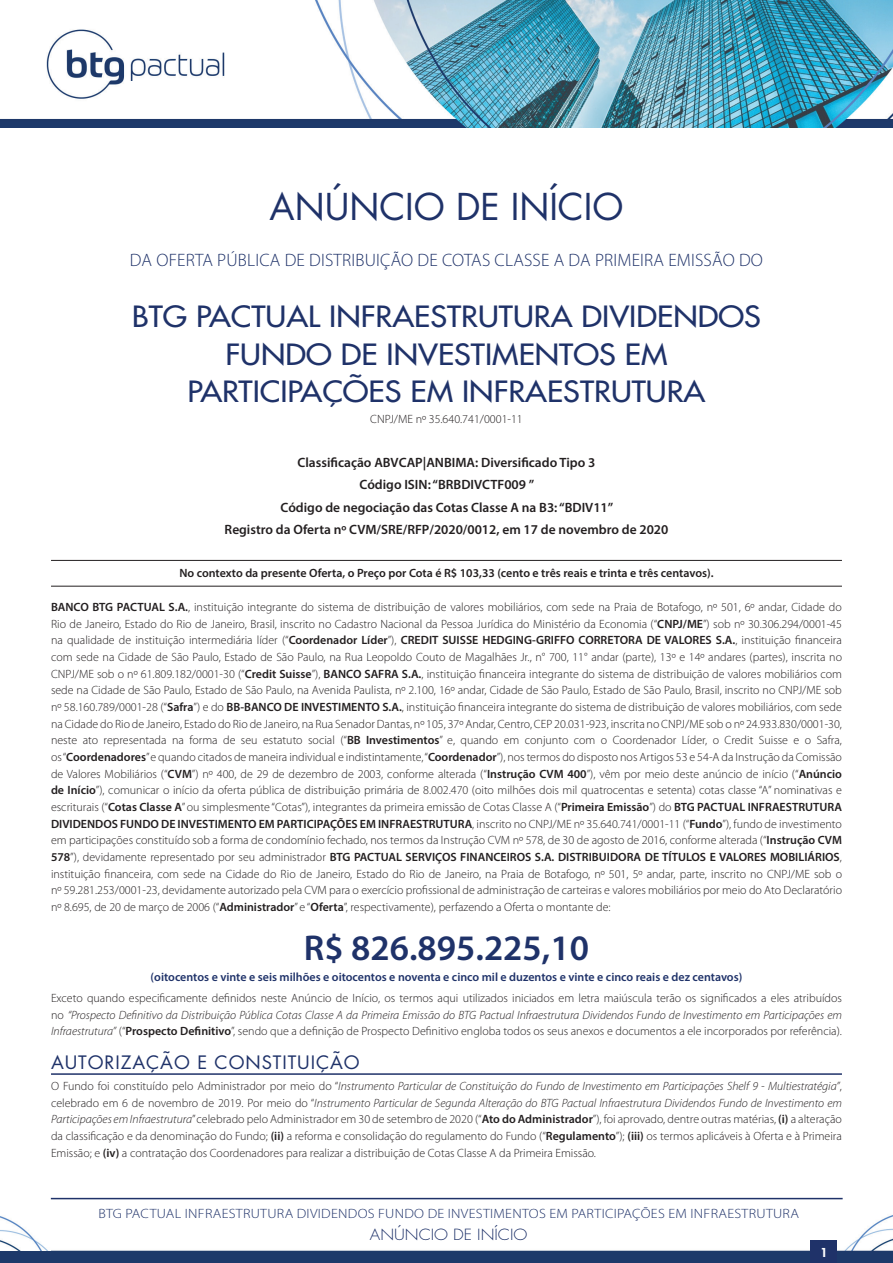
<style>
.page{position:relative;width:893px;height:1263px;background:#fff}
.page>*{position:absolute;margin:0;border:0;box-sizing:border-box;transform-origin:0 0}
.t1{font:600 36px "Myriad Pro";color:#1f3269}
.t2{font:36px "Futura";color:#1f3269}
.t3{font:28.5px/37.7px "Futura";color:#1f3269;text-align:center;scale:1.09 1}
.t4{font:300 18px "Myriad Pro";letter-spacing:.01em;color:#1f3269}
.t5{font:18px "Futura";letter-spacing:.05em;color:#1f3269}
.t6{font:300 15px "Futura";color:#1f3269;scale:1.09 1}
.t7{font:600 13.5px/22.4px "Myriad Pro";color:#231f20;text-align:center}
.t8{font:300 13.5px "Myriad Pro";letter-spacing:.02em;color:#1f3269;scale:1.09 1}
.t9{font:300 12px/16.6px "Myriad Pro";color:#231f20;text-align:justify}
.t10{font:600 12px "Myriad Pro";color:#1f3269}
.t11{font:600 12px "Myriad Pro";color:#231f20}
.t12{font:800 12px "Futura";color:#fff;scale:1.09 1}
.s1{font-weight:600}
.s2{font-style:italic}
</style>
<div class="page">
<img style="left:1px;top:0;width:892px;height:127px">
<img style="left:0;top:1215px;width:893px;height:48px">
<img style="left:1px;top:1215px;width:50px;height:36px">
<hr style="left:51px;top:1198px;width:792px;height:1px;background:#1f3269">
<div style="left:811px;top:1240px;width:26px;height:23px;background:#1f3269"></div>
<hr style="left:51px;top:560px;width:791px;height:1px;background:#231f20">
<hr style="left:51px;top:586px;width:791px;height:1px;background:#231f20">
<hr style="left:51px;top:1073px;width:791px;height:2px;background:#1f3269">
<h1 class="t2" style="left:270px;top:182px;width:355px">ANÚNCIO DE INÍCIO</h1>
<h3 class="t4" style="left:130px;top:250px;width:634px">DA OFERTA PÚBLICA DE DISTRIBUIÇÃO DE COTAS CLASSE A DA PRIMEIRA EMISSÃO DO</h3>
<h2 class="t3" style="left:132px;top:297px;width:578px">BTG PACTUAL INFRAESTRUTURA DIVIDENDOS<br>FUNDO DE INVESTIMENTOS EM<br>PARTICIPAÇÕES EM INFRAESTRUTURA</h2>
<p class="t9" style="left:370px;top:411px;width:154px">CNPJ/ME nº 35.640.741/0001-11</p>
<p class="t7" style="left:225px;top:451px;width:445px">Classificação ABVCAP|ANBIMA: Diversificado Tipo 3<br>Código ISIN: “BRBDIVCTF009 ”<br>Código de negociação das Cotas Classe A na B3: “BDIV11”<br>Registro da Oferta nº CVM/SRE/RFP/2020/0012, em 17 de novembro de 2020</p>
<p class="t11" style="left:179px;top:566px;width:536px">No contexto da presente Oferta, o Preço por Cota é R$ 103,33 (cento e três reais e trinta e três centavos).</p>
<p class="t9" style="left:51px;top:599px;width:792px"><span class="s1">BANCO BTG PACTUAL S.A.</span>, instituição integrante do sistema de distribuição de valores mobiliários, com sede na Praia de Botafogo, nº 501, 6º andar, Cidade do Rio de Janeiro, Estado do Rio de Janeiro, Brasil, inscrito no Cadastro Nacional da Pessoa Jurídica do Ministério da Economia (“<span class="s1">CNPJ/ME</span>”) sob nº 30.306.294/0001-45 na qualidade de instituição intermediária líder (“<span class="s1">Coordenador Líder</span>”), <span class="s1">CREDIT SUISSE HEDGING-GRIFFO CORRETORA DE VALORES S.A.</span>, instituição financeira com sede na Cidade de São Paulo, Estado de São Paulo, na Rua Leopoldo Couto de Magalhães Jr., n° 700, 11° andar (parte), 13º e 14º andares (partes), inscrita no CNPJ/ME sob o nº 61.809.182/0001-30 (“<span class="s1">Credit Suisse</span>”), <span class="s1">BANCO SAFRA S.A.</span>, instituição financeira integrante do sistema de distribuição de valores mobiliários com sede na Cidade de São Paulo, Estado de São Paulo, na Avenida Paulista, nº 2.100, 16º andar, Cidade de São Paulo, Estado de São Paulo, Brasil, inscrito no CNPJ/ME sob nº 58.160.789/0001-28 (“<span class="s1">Safra</span>”) e do <span class="s1">BB-BANCO DE INVESTIMENTO S.A.</span>, instituição financeira integrante do sistema de distribuição de valores mobiliários, com sede na Cidade do Rio de Janeiro, Estado do Rio de Janeiro, na Rua Senador Dantas, nº 105, 37º Andar, Centro, CEP 20.031-923, inscrita no CNPJ/ME sob o nº 24.933.830/0001-30, neste ato representada na forma de seu estatuto social (“<span class="s1">BB Investimentos</span>” e, quando em conjunto com o Coordenador Líder, o Credit Suisse e o Safra, os “<span class="s1">Coordenadores</span>” e quando citados de maneira individual e indistintamente, “<span class="s1">Coordenador</span>”), nos termos do disposto nos Artigos 53 e 54-A da Instrução da Comissão de Valores Mobiliários (“<span class="s1">CVM</span>”) nº 400, de 29 de dezembro de 2003, conforme alterada (“<span class="s1">Instrução CVM 400</span>”), vêm por meio deste anúncio de início (“<span class="s1">Anúncio de Início</span>”), comunicar o início da oferta pública de distribuição primária de 8.002.470 (oito milhões dois mil quatrocentas e setenta) cotas classe “A” nominativas e escriturais (“<span class="s1">Cotas Classe A</span>” ou simplesmente “Cotas”), integrantes da primeira emissão de Cotas Classe A (“<span class="s1">Primeira Emissão</span>”) do <span class="s1">BTG PACTUAL INFRAESTRUTURA DIVIDENDOS FUNDO DE INVESTIMENTO EM PARTICIPAÇÕES EM INFRAESTRUTURA</span>, inscrito no CNPJ/ME nº 35.640.741/0001-11 (“<span class="s1">Fundo</span>”), fundo de investimento em participações constituído sob a forma de condomínio fechado, nos termos da Instrução CVM nº 578, de 30 de agosto de 2016, conforme alterada (“<span class="s1">Instrução CVM 578</span>”), devidamente representado por seu administrador <span class="s1">BTG PACTUAL SERVIÇOS FINANCEIROS S.A. DISTRIBUIDORA DE TÍTULOS E VALORES MOBILIÁRIOS</span>, instituição financeira, com sede na Cidade do Rio de Janeiro, Estado do Rio de Janeiro, na Praia de Botafogo, nº 501, 5º andar, parte, inscrito no CNPJ/ME sob o nº 59.281.253/0001-23, devidamente autorizado pela CVM para o exercício profissional de administração de carteiras e valores mobiliários por meio do Ato Declaratório nº 8.695, de 20 de março de 2006 (“<span class="s1">Administrador</span>” e “<span class="s1">Oferta</span>”, respectivamente), perfazendo a Oferta o montante de:</p>
<h1 class="t1" style="left:304px;top:925px;width:286px">R$ 826.895.225,10</h1>
<p class="t10" style="left:151px;top:969px;width:593px">(oitocentos e vinte e seis milhões e oitocentos e noventa e cinco mil e duzentos e vinte e cinco reais e dez centavos)</p>
<p class="t9" style="left:51px;top:990px;width:792px">Exceto quando especificamente definidos neste Anúncio de Início, os termos aqui utilizados iniciados em letra maiúscula terão os significados a eles atribuídos no <span class="s2">“Prospecto Definitivo da Distribuição Pública Cotas Classe A da Primeira Emissão do BTG Pactual Infraestrutura Dividendos Fundo de Investimento em Participações em Infraestrutura”</span> (“<span class="s1">Prospecto Definitivo</span>”, sendo que a definição de Prospecto Definitivo engloba todos os seus anexos e documentos a ele incorporados por referência).</p>
<h3 class="t5" style="left:51px;top:1050px;width:310px">AUTORIZAÇÃO E CONSTITUIÇÃO</h3>
<p class="t9" style="left:51px;top:1078px;width:792px">O Fundo foi constituído pelo Administrador por meio do “<span class="s2">Instrumento Particular de Constituição do Fundo de Investimento em Participações Shelf 9 - Multiestratégia”</span>, celebrado em 6 de novembro de 2019. Por meio do “<span class="s2">Instrumento Particular de Segunda Alteração do BTG Pactual Infraestrutura Dividendos Fundo de Investimento em Participações em Infraestrutura</span>” celebrado pelo Administrador em 30 de setembro de 2020 (“<span class="s1">Ato do Administrador</span>”), foi aprovado, dentre outras matérias, <span class="s1">(i)</span> a alteração da classificação e da denominação do Fundo; <span class="s1">(ii)</span> a reforma e consolidação do regulamento do Fundo (“<span class="s1">Regulamento</span>”); <span class="s1">(iii)</span> os termos aplicáveis à Oferta e à Primeira Emissão; e <span class="s1">(iv)</span> a contratação dos Coordenadores para realizar a distribuição de Cotas Classe A da Primeira Emissão.</p>
<p class="t8" style="left:98px;top:1206px;width:644px">BTG PACTUAL INFRAESTRUTURA DIVIDENDOS FUNDO DE INVESTIMENTOS EM PARTICIPAÇÕES EM INFRAESTRUTURA</p>
<p class="t6" style="left:370px;top:1225px;width:146px">ANÚNCIO DE INÍCIO</p>
<p class="t12" style="left:820px;top:1244px;width:8px">1</p>
</div>
